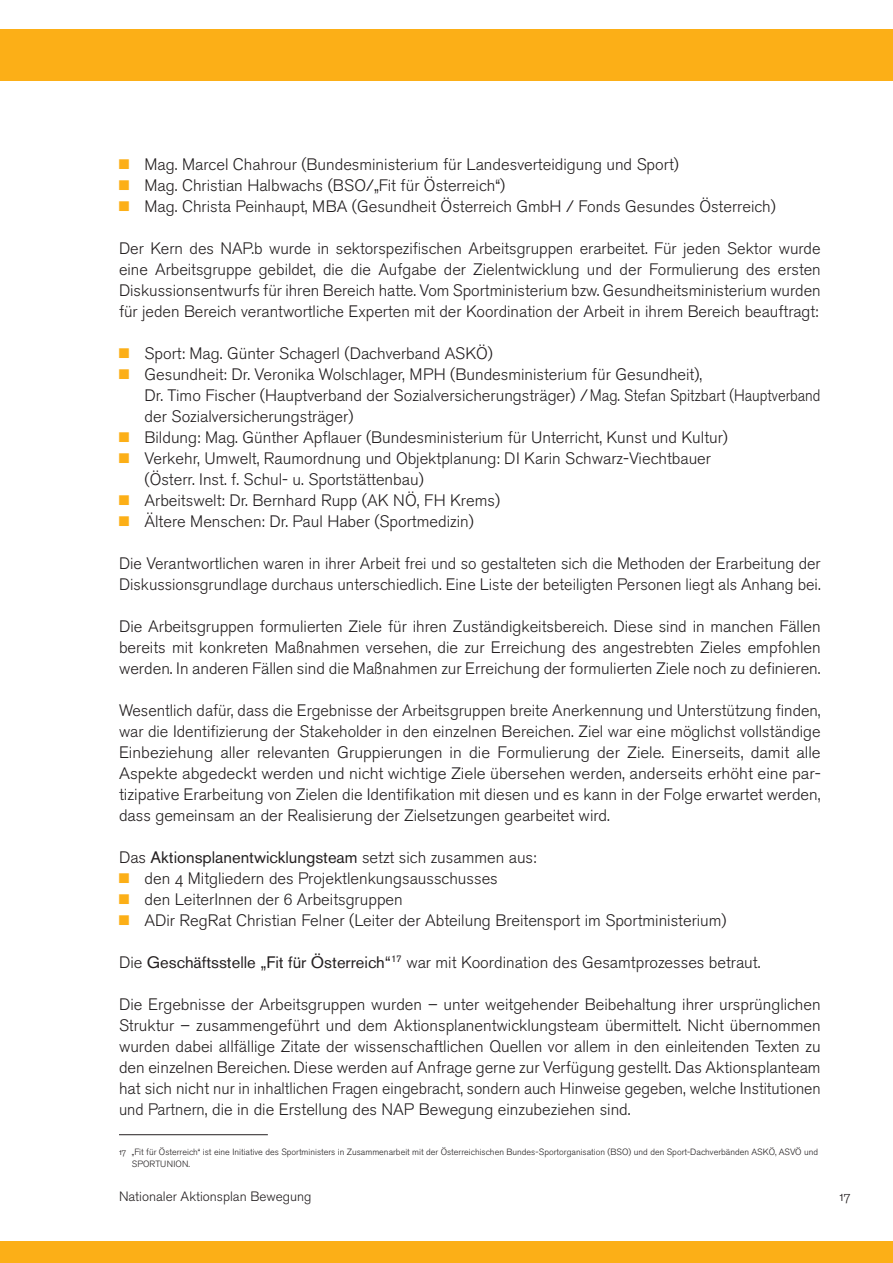
<style>
.page{position:relative;width:893px;height:1263px;background:#fff}
.page>*{position:absolute;margin:0;border:0;box-sizing:border-box;transform-origin:0 0}
.t1{font:16.5px/21px "Akzidenz Grotesk BE Light Os F";color:#231f20;text-align:justify}
.t2{font:16.5px "Akzidenz Grotesk BE";color:#231f20}
.t3{font:13.5px "Akzidenz Grotesk BE Light Os F";color:#231f20}
.t4{font:9px/12px "Akzidenz Grotesk BE Light Os F";color:#231f20}
.s1{font-family:"Berthold Pi BQ";color:#fcaf17}
.s2{font-family:"Akzidenz Grotesk BE Light Os F"}
.s3{font-family:"Akzidenz Grotesk BE"}
</style>
<div class="page">
<hr style="left:119px;top:1134px;width:149px;height:1px;background:#231f20">
<div style="left:0;top:30px;width:893px;height:51px;background:#fcaf17"></div>
<div style="left:0;top:1242px;width:893px;height:21px;background:#fcaf17"></div>
<p class="t1" style="left:119px;top:156px;width:658px;text-align:left"><span class="s1">7</span> Mag. Marcel Chahrour (Bundesministerium für Landesverteidigung und Sport)<br><span class="s1">7</span> Mag. Christian Halbwachs (BSO/„Fit für Österreich“)<br><span class="s1">7</span> Mag. Christa Peinhaupt, MBA (Gesundheit Österreich GmbH / Fonds Gesundes Österreich)</p>
<p class="t1" style="left:119px;top:240px;width:703px">Der Kern des NAP.b wurde in sektorspezifischen Arbeitsgruppen erarbeitet. Für jeden Sektor wurde eine Arbeitsgruppe gebildet, die die Aufgabe der Zielentwicklung und der Formulierung des ersten Diskussionsentwurfs für ihren Bereich hatte. Vom Sportministerium bzw. Gesundheitsministerium wurden für jeden Bereich verantwortliche Experten mit der Koordination der Arbeit in ihrem Bereich beauftragt:</p>
<p class="t1" style="left:119px;top:345px;width:375px"><span class="s1">7</span> Sport: Mag. Günter Schagerl (Dachverband ASKÖ)</p>
<p class="t1" style="left:119px;top:366px;width:585px"><span class="s1">7</span> Gesundheit: Dr. Veronika Wolschlager, MPH (Bundesministerium für Gesundheit),</p>
<p class="t1" style="left:145px;top:387px;width:677px">Dr. Timo Fischer (Hauptverband der Sozialversicherungsträger) /Mag. Stefan Spitzbart (Hauptverband</p>
<p class="t1" style="left:145px;top:408px;width:210px">der Sozialversicherungsträger)</p>
<p class="t1" style="left:119px;top:429px;width:610px"><span class="s1">7</span> Bildung: Mag. Günther Apflauer (Bundesministerium für Unterricht, Kunst und Kultur)</p>
<p class="t1" style="left:119px;top:450px;width:593px"><span class="s1">7</span> Verkehr, Umwelt, Raumordnung und Objektplanung: DI Karin Schwarz-Viechtbauer</p>
<p class="t1" style="left:145px;top:471px;width:281px">(Österr. Inst. f. Schul- u. Sportstättenbau)</p>
<p class="t1" style="left:119px;top:492px;width:383px"><span class="s1">7</span> Arbeitswelt: Dr. Bernhard Rupp (AK NÖ, FH Krems)</p>
<p class="t1" style="left:119px;top:513px;width:356px"><span class="s1">7</span> Ältere Menschen: Dr. Paul Haber (Sportmedizin)</p>
<p class="t1" style="left:119px;top:555px;width:703px">Die Verantwortlichen waren in ihrer Arbeit frei und so gestalteten sich die Methoden der Erarbeitung der<br>Diskussionsgrundlage durchaus unterschiedlich. Eine Liste der beteiligten Personen liegt als Anhang bei.</p>
<p class="t1" style="left:119px;top:618px;width:703px">Die Arbeitsgruppen formulierten Ziele für ihren Zuständigkeitsbereich. Diese sind in manchen Fällen bereits mit konkreten Maßnahmen versehen, die zur Erreichung des angestrebten Zieles empfohlen werden. In anderen Fällen sind die Maßnahmen zur Erreichung der formulierten Ziele noch zu definieren.</p>
<p class="t1" style="left:119px;top:702px;width:703px">Wesentlich dafür, dass die Ergebnisse der Arbeitsgruppen breite Anerkennung und Unterstützung finden, war die Identifizierung der Stakeholder in den einzelnen Bereichen. Ziel war eine möglichst vollständige Einbeziehung aller relevanten Gruppierungen in die Formulierung der Ziele. Einerseits, damit alle Aspekte abgedeckt werden und nicht wichtige Ziele übersehen werden, anderseits erhöht eine par&shy;tizipative Erarbeitung von Zielen die Identifikation mit diesen und es kann in der Folge erwartet werden, dass gemeinsam an der Realisierung der Zielsetzungen gearbeitet wird.</p>
<p class="t2" style="left:119px;top:851px;width:419px"><span class="s2">Das</span> Aktionsplanentwicklungsteam <span class="s2">setzt sich zusammen aus:</span></p>
<p class="t1" style="left:119px;top:870px;width:609px;text-align:left"><span class="s1">7</span> den 4 Mitgliedern des Projektlenkungsausschusses<br><span class="s1">7</span> den LeiterInnen der 6 Arbeitsgruppen<br><span class="s1">7</span> ADir RegRat Christian Felner (Leiter der Abteilung Breitensport im Sportministerium)</p>
<p class="t1" style="left:119px;top:954px;width:643px">Die <span class="s3">Geschäftsstelle „Fit für Österreich“</span><sup>17</sup> war mit Koordination des Gesamtprozesses betraut.</p>
<p class="t1" style="left:119px;top:996px;width:703px">Die Ergebnisse der Arbeitsgruppen wurden – unter weitgehender Beibehaltung ihrer ursprünglichen Struktur – zusammengeführt und dem Aktionsplanentwicklungsteam übermittelt. Nicht übernommen wurden dabei allfällige Zitate der wissenschaftlichen Quellen vor allem in den einleitenden Texten zu den einzelnen Bereichen. Diese werden auf Anfrage gerne zur Verfügung gestellt. Das Aktionsplanteam hat sich nicht nur in inhaltlichen Fragen eingebracht, sondern auch Hinweise gegeben, welche Institutionen und Partnern, die in die Erstellung des NAP Bewegung einzubeziehen sind.</p>
<p class="t4" style="left:132px;top:1147px;width:688px;text-indent:-13px">17 „Fit für Österreich“ ist eine Initiative des Sportministers in Zusammenarbeit mit der Österreichischen Bundes-Sportorganisation (BSO) und den Sport-Dachverbänden ASKÖ, ASVÖ und<br>SPORTUNION.</p>
<p class="t3" style="left:119px;top:1191px;width:194px">Nationaler Aktionsplan Bewegung</p>
<p class="t3" style="left:839px;top:1191px;width:12px">17</p>
</div>
